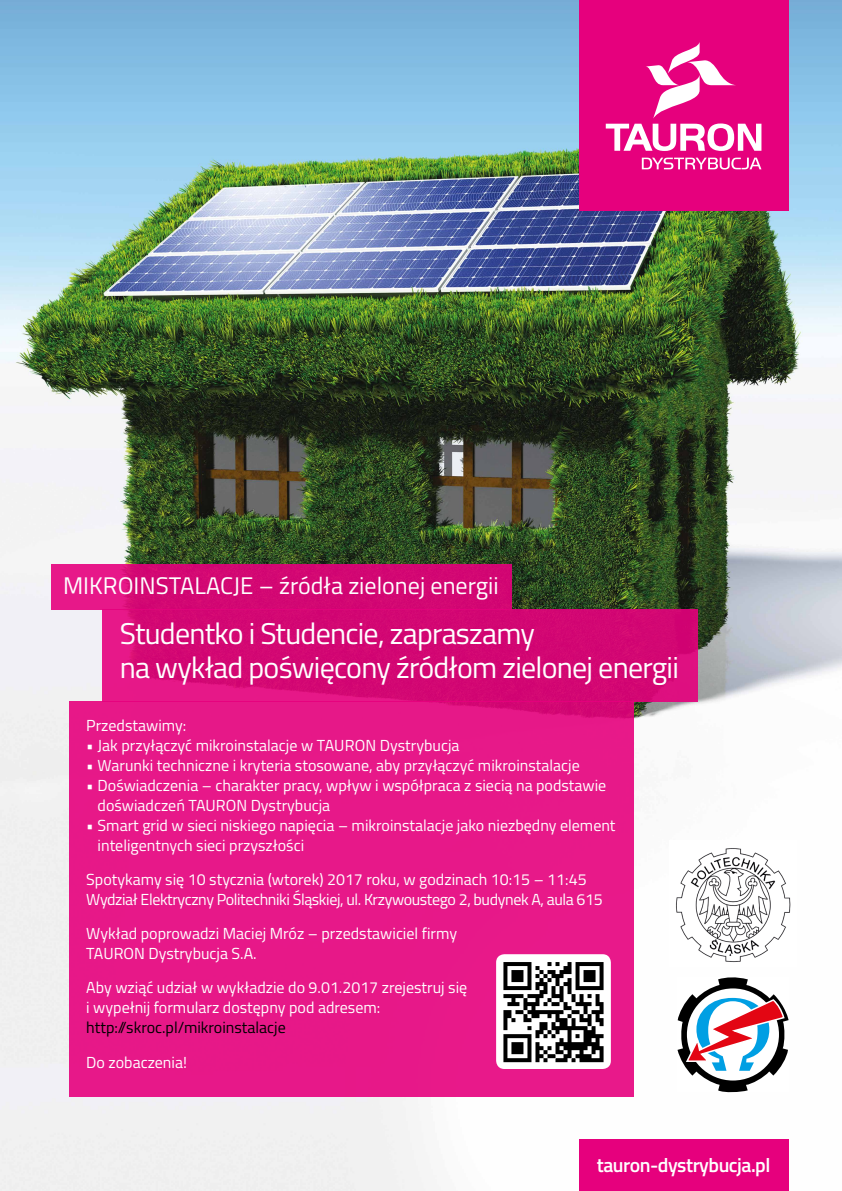
<style>
.page{position:relative;width:842px;height:1191px;background:#fff}
.page>*{position:absolute;margin:0;border:0;box-sizing:border-box;transform-origin:0 0}
.t1{font:30px/33.9px "Titillium";letter-spacing:-.025em;color:#fff}
.t2{font:24px "Titillium";color:#fff}
.t3{font:600 19.8px "Titillium";letter-spacing:-.025em;color:#fff}
.t4{font:16px/20px "Titillium";color:#fff}
.t5{font:16px/20px "Titillium";letter-spacing:-.025em;color:#fff}
.t6{font:16px "Titillium";color:#000}
</style>
<div class="page">
<img style="left:0;top:0;width:842px;height:1191px">
<div style="left:69px;top:701px;width:565px;height:395px;background:#e71889"></div>
<svg style="left:102px;top:609px;width:596px;height:93px;fill:#d30773"></svg>
<div style="left:51px;top:565px;width:461px;height:45px;background:linear-gradient(to right,#de1180,#ce026e)"></div>
<div style="left:579px;top:1139px;width:209px;height:52px;background:#e6007d"></div>
<div style="left:579px;top:0;width:209px;height:210px;background:#e6007d"></div>
<svg style="left:642px;top:158px;width:119px;height:11px"></svg>
<svg style="left:606px;top:42px;width:155px;height:109px"></svg>
<div style="left:496px;top:954px;width:115px;height:115px;background:#fff;border-radius:8px"></div>
<img style="left:670px;top:840px;width:126px;height:127px">
<svg style="left:503px;top:962px;width:100px;height:100px"></svg>
<svg style="left:677px;top:977px;width:111px;height:115px"></svg>
<h2 class="t2" style="left:63px;top:568px;width:437px">MIKROINSTALACJE – źródła zielonej energii</h2>
<h1 class="t1" style="left:120px;top:615px;width:561px">Studentko i Studencie, zapraszamy<br>na wykład poświęcony źródłom zielonej energii</h1>
<p class="t4" style="left:86px;top:714px;width:102px">Przedstawimy:</p>
<p class="t4" style="left:86px;top:734px;width:375px">• Jak przyłączyć mikroinstalacje w TAURON Dystrybucja</p>
<p class="t4" style="left:86px;top:754px;width:495px">• Warunki techniczne i kryteria stosowane, aby przyłączyć mikroinstalacje</p>
<p class="t4" style="left:98px;top:774px;width:510px;text-indent:-11px">• Doświadczenia – charakter pracy, wpływ i współpraca z siecią na podstawie doświadczeń TAURON Dystrybucja</p>
<p class="t4" style="left:98px;top:814px;width:519px;text-indent:-11px">• Smart grid w sieci niskiego napięcia – mikroinstalacje jako niezbędny element inteligentnych sieci przyszłości</p>
<p class="t5" style="left:86px;top:868px;width:518px">Spotykamy się 10 stycznia (wtorek) 2017 roku, w godzinach 10:15 – 11:45<br>Wydział Elektryczny Politechniki Śląskiej, ul. Krzywoustego 2, budynek A, aula 615</p>
<p class="t4" style="left:86px;top:923px;width:372px">Wykład poprowadzi Maciej Mróz – przedstawiciel firmy<br>TAURON Dystrybucja S.A.</p>
<p class="t4" style="left:86px;top:977px;width:382px">Aby wziąć udział w wykładzie do 9.01.2017 zrejestruj się i wypełnij formularz dostępny pod adresem:</p>
<p class="t6" style="left:86px;top:1016px;width:201px">http://skroc.pl/mikroinstalacje</p>
<p class="t4" style="left:86px;top:1051px;width:102px">Do zobaczenia!</p>
<p class="t3" style="left:597px;top:1149px;width:175px">tauron-dystrybucja.pl</p>
</div>
